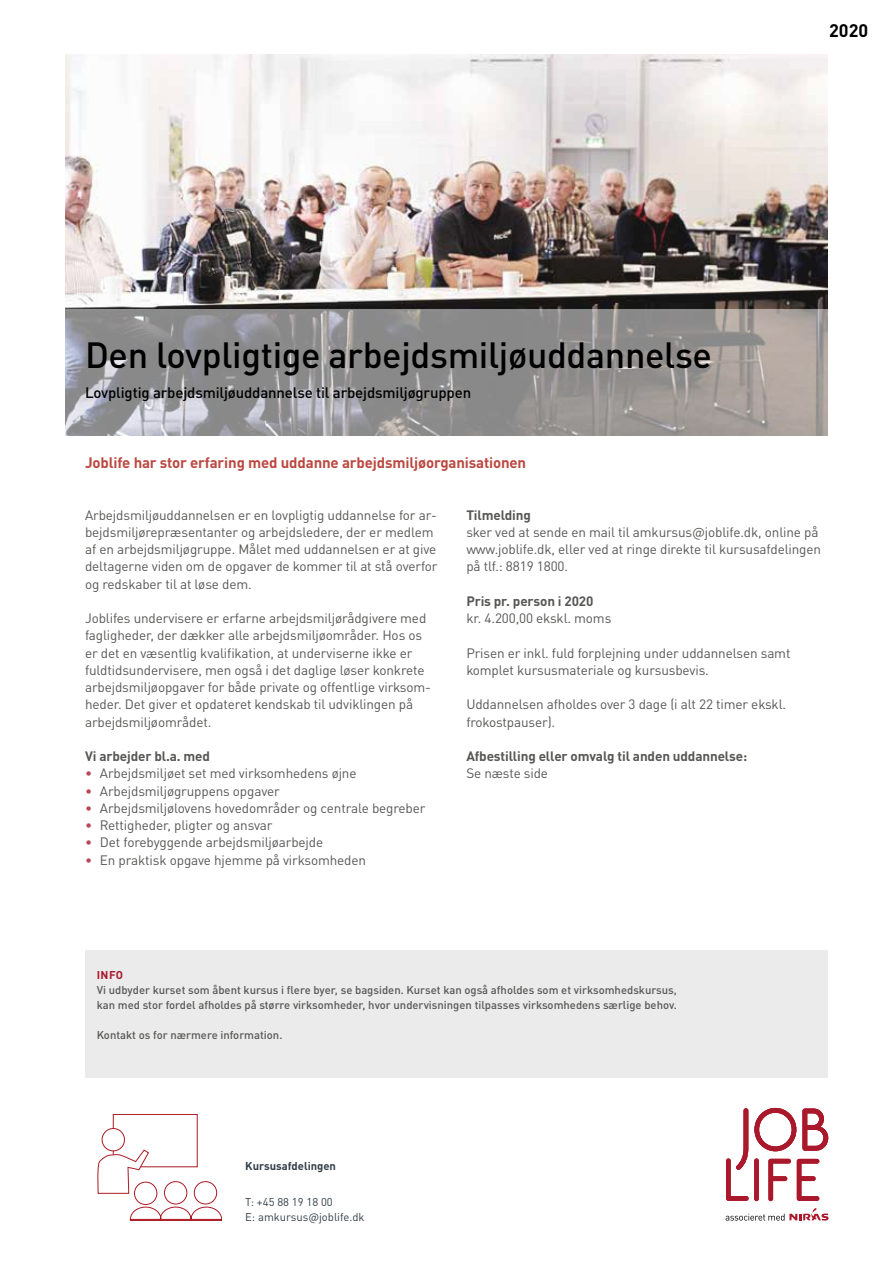
<style>
.page{position:relative;width:893px;height:1263px;background:#fff}
.page>*{position:absolute;margin:0;border:0;box-sizing:border-box;transform-origin:0 0}
.t1{font:500 36px "DINOT";letter-spacing:-.01em;color:#000}
.t2{font:700 18px "DINOT";color:#000}
.t3{font:700 15px "DINOT";letter-spacing:-.01em;color:#bb4840}
.t4{font:500 15px "DINOT";letter-spacing:-.01em;color:#000}
.t5{font:13.5px/17.2px "DINOT";letter-spacing:-.01em;color:#575756}
.t6{font:700 13.5px "DINOT";letter-spacing:-.01em;color:#575756}
.t7{font:500 11.25px/15px "DINOT";color:#575756}
.t8{font:11.25px/15px "DINOT";color:#323e48}
.t9{font:700 11.25px "DINOT";color:#323e48}
.t10{font:700 11.25px "DINOT";color:#aa182c}
.s1{color:#bb4657}
</style>
<div class="page">
<img style="left:66px;top:54px;width:762px;height:255px">
<div style="left:130px;top:1219px;width:92px;height:2px;background:#be1622;border:1px solid #ac1a24"></div>
<svg style="left:98px;top:1114px;width:124px;height:106px"></svg>
<div style="left:85px;top:950px;width:743px;height:127px;background:#ebebeb"></div>
<svg style="left:65px;top:309px;width:763px;height:127px;background:#989596"></svg>
<svg style="left:726px;top:1108px;width:102px;height:93px"></svg>
<svg style="left:726px;top:1208px;width:102px;height:13px"></svg>
<h2 class="t2" style="left:829px;top:19px;width:41px">2020</h2>
<h1 class="t1" style="left:85px;top:327px;width:628px">Den lovpligtige arbejdsmiljøuddannelse</h1>
<p class="t4" style="left:85px;top:381px;width:388px">Lovpligtig arbejdsmiljøuddannelse til arbejdsmiljøgruppen</p>
<p class="t3" style="left:85px;top:453px;width:443px">Joblife har stor erfaring med uddanne arbejdsmiljøorganisationen</p>
<p class="t5" style="left:85px;top:506px;width:354px">Arbejdsmiljøuddannelsen er en lovpligtig uddannelse for ar&shy;bejdsmiljørepræsentanter og arbejdsledere, der er medlem af en arbejdsmiljøgruppe. Målet med uddannelsen er at give deltagerne viden om de opgaver de kommer til at stå overfor og redskaber til at løse dem.</p>
<p class="t5" style="left:85px;top:609px;width:347px">Joblifes undervisere er erfarne arbejdsmiljørådgivere med fagligheder, der dækker alle arbejdsmiljøområder. Hos os er det en væsentlig kvalifikation, at underviserne ikke er fuldtidsundervisere, men også i det daglige løser konkrete arbejdsmiljøopgaver for både private og offentlige virksom&shy;heder. Det giver et opdateret kendskab til udviklingen på arbejdsmiljøområdet.</p>
<p class="t6" style="left:85px;top:747px;width:127px">Vi arbejder bl.a. med</p>
<p class="t5" style="left:85px;top:765px;width:273px"><span class="s1">•</span> Arbejdsmiljøet set med virksomhedens øjne</p>
<p class="t5" style="left:85px;top:782px;width:196px"><span class="s1">•</span> Arbejdsmiljøgruppens opgaver</p>
<p class="t5" style="left:85px;top:799px;width:342px"><span class="s1">•</span> Arbejdsmiljølovens hovedområder og centrale begreber</p>
<p class="t5" style="left:85px;top:816px;width:189px"><span class="s1">•</span> Rettigheder, pligter og ansvar</p>
<p class="t5" style="left:85px;top:834px;width:240px"><span class="s1">•</span> Det forebyggende arbejdsmiljøarbejde</p>
<p class="t5" style="left:85px;top:851px;width:283px"><span class="s1">•</span> En praktisk opgave hjemme på virksomheden</p>
<p class="t6" style="left:466px;top:506px;width:66px">Tilmelding</p>
<p class="t5" style="left:466px;top:523px;width:356px">sker ved at sende en mail til amkursus@joblife.dk, online på www.joblife.dk, eller ved at ringe direkte til kursusafdelingen på tlf.: 8819 1800.</p>
<p class="t6" style="left:466px;top:592px;width:129px">Pris pr. person i 2020</p>
<p class="t5" style="left:466px;top:609px;width:147px">kr. 4.200,00 ekskl. moms</p>
<p class="t5" style="left:466px;top:644px;width:326px">Prisen er inkl. fuld forplejning under uddannelsen samt komplet kursusmateriale og kursusbevis.</p>
<p class="t5" style="left:466px;top:696px;width:321px">Uddannelsen afholdes over 3 dage (i alt 22 timer ekskl. frokostpauser).</p>
<p class="t6" style="left:466px;top:747px;width:282px">Afbestilling eller omvalg til anden uddannelse:</p>
<p class="t5" style="left:466px;top:765px;width:83px">Se næste side</p>
<p class="t10" style="left:97px;top:967px;width:28px">INFO</p>
<p class="t7" style="left:97px;top:981px;width:582px">Vi udbyder kurset som åbent kursus i flere byer, se bagsiden. Kurset kan også afholdes som et virksomhedskursus, kan med stor fordel afholdes på større virksomheder, hvor undervisningen tilpasses virksomhedens særlige behov.</p>
<p class="t7" style="left:97px;top:1026px;width:187px">Kontakt os for nærmere information.</p>
<p class="t9" style="left:245px;top:1158px;width:92px">Kursusafdelingen</p>
<p class="t8" style="left:245px;top:1194px;width:121px">T: +45 88 19 18 00<br>E: amkursus@joblife.dk</p>
</div>
